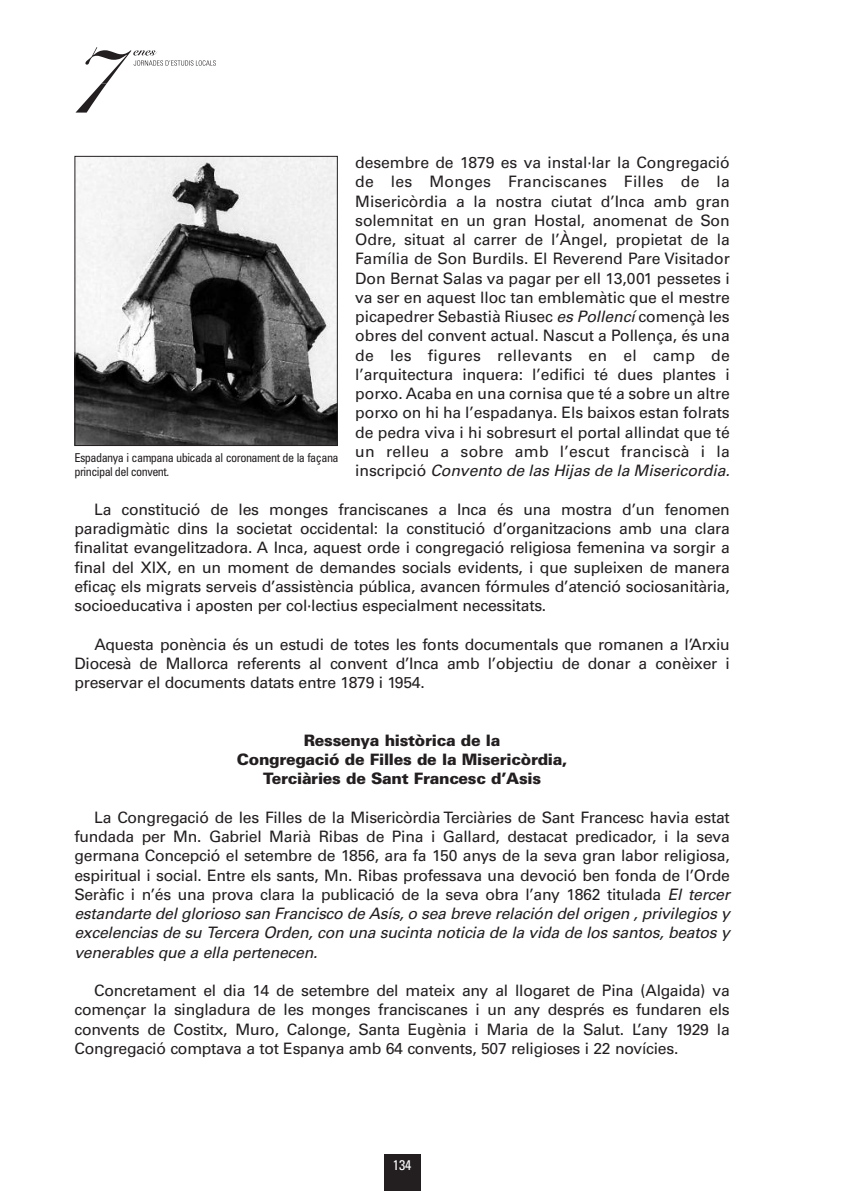
<style>
.page{position:relative;width:844px;height:1191px;background:#fff}
.page>*{position:absolute;margin:0;border:0;box-sizing:border-box;transform-origin:0 0}
.t1{font:15.75px/19.2px "Univers";letter-spacing:-.015em;color:#231f20;text-align:justify}
.t2{font:900 15.75px/19.2px "Univers";letter-spacing:-.02em;color:#231f20;text-align:center}
.t3{font:condensed 14px "Univers";color:#fff}
.t4{font:condensed 12.25px/14.7px "Univers";letter-spacing:-.045em;color:#231f20}
.s1{font-style:italic}
</style>
<div class="page">
<svg style="left:75px;top:47px;width:141px;height:66px"></svg>
<div style="left:384px;top:1154px;width:36px;height:37px;background:#231f20"></div>
<img style="left:76px;top:158px;width:260px;height:286px">
<div style="left:74px;top:156px;width:264px;height:290px;border:1px solid #231f20"></div>
<p class="t1" style="left:355px;top:154px;width:376px">desembre de 1879 es va instal·lar la Congregació de les Monges Franciscanes Filles de la Misericòrdia a la nostra ciutat d’Inca amb gran solemnitat en un gran Hostal, anomenat de Son Odre, situat al carrer de l’Àngel, propietat de la Família de Son Burdils. El Reverend Pare Visitador Don Bernat Salas va pagar per ell 13,001 pessetes i va ser en aquest lloc tan emblemàtic que el mestre picapedrer Sebastià Riusec <span class="s1">es Pollencí</span> començà les obres del convent actual. Nascut a Pollença, és una de les figures rellevants en el camp de l’arquitectura inquera: l’edifici té dues plantes i porxo. Acaba en una cornisa que té a sobre un altre porxo on hi ha l’espadanya. Els baixos estan folrats de pedra viva i hi sobresurt el portal allindat que té un relleu a sobre amb l’escut franciscà i la inscripció <span class="s1">Convento de las Hijas de la Misericordia.</span></p>
<p class="t1" style="left:74px;top:501px;width:656px;text-indent:20px">La constitució de les monges franciscanes a Inca és una mostra d’un fenomen paradigmàtic dins la societat occidental: la constitució d’organitzacions amb una clara finalitat evangelitzadora. A Inca, aquest orde i congregació religiosa femenina va sorgir a final del XIX, en un moment de demandes socials evidents, i que supleixen de manera eficaç els migrats serveis d’assistència pública, avancen fórmules d’atenció sociosanitària, socioeducativa i aposten per col·lectius especialment necessitats.</p>
<p class="t1" style="left:74px;top:636px;width:656px;text-indent:20px">Aquesta ponència és un estudi de totes les fonts documentals que romanen a l’Arxiu Diocesà de Mallorca referents al convent d’Inca amb l’objectiu de donar a conèixer i preservar el documents datats entre 1879 i 1954.</p>
<p class="t4" style="left:74px;top:451px;width:266px">Espadanya i campana ubicada al coronament de la façana principal del convent.</p>
<p class="t2" style="left:237px;top:732px;width:332px">Ressenya històrica de la<br>Congregació de Filles de la Misericòrdia,<br>Terciàries de Sant Francesc d’Asis</p>
<p class="t1" style="left:74px;top:809px;width:656px;text-indent:20px">La Congregació de les Filles de la Misericòrdia Terciàries de Sant Francesc havia estat fundada per Mn. Gabriel Marià Ribas de Pina i Gallard, destacat predicador, i la seva germana Concepció el setembre de 1856, ara fa 150 anys de la seva gran labor religiosa, espiritual i social. Entre els sants, Mn. Ribas professava una devoció ben fonda de l’Orde Seràfic i n’és una prova clara la publicació de la seva obra l’any 1862 titulada <span class="s1">El tercer estandarte del glorioso san Francisco de Asís, o sea breve relación del origen , privilegios y excelencias de su Tercera Orden, con una sucinta noticia de la vida de los santos, beatos y venerables que a ella pertenecen.</span></p>
<p class="t1" style="left:74px;top:982px;width:656px;text-indent:20px">Concretament el dia 14 de setembre del mateix any al llogaret de Pina (Algaida) va començar la singladura de les monges franciscanes i un any després es fundaren els convents de Costitx, Muro, Calonge, Santa Eugènia i Maria de la Salut. L’any 1929 la Congregació comptava a tot Espanya amb 64 convents, 507 religioses i 22 novícies.</p>
<p class="t3" style="left:392px;top:1160px;width:20px">134</p>
</div>
